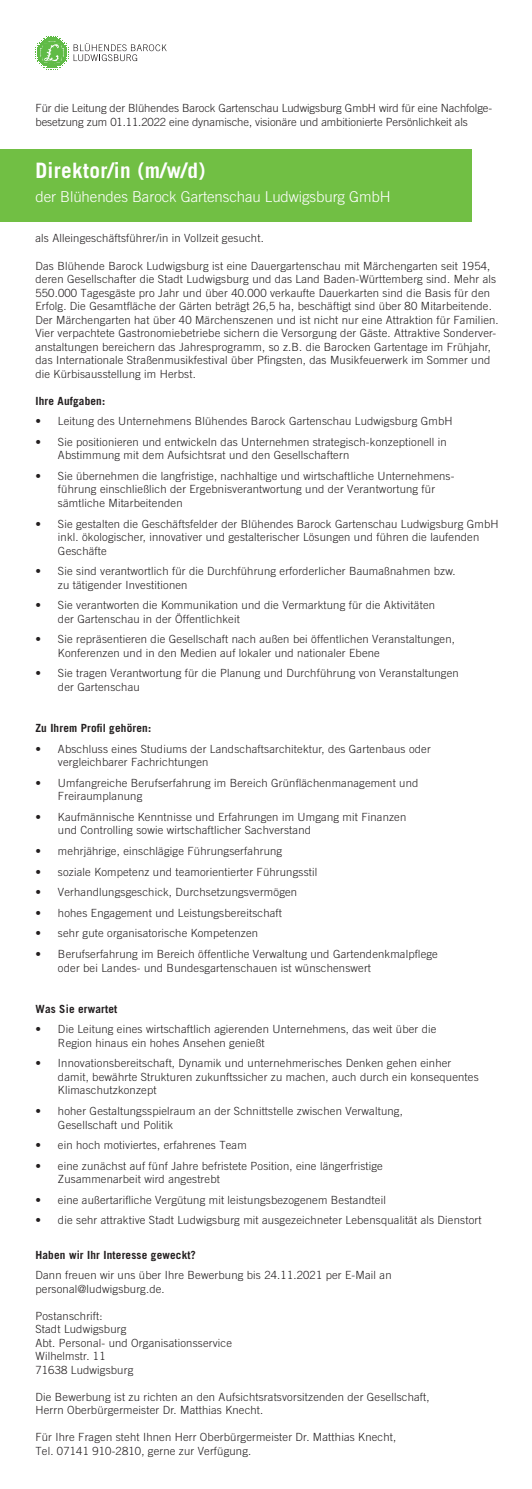
<style>
.page{position:relative;width:532px;height:1489px;background:#fff}
.page>*{position:absolute;margin:0;border:0;box-sizing:border-box;transform-origin:0 0}
.t1{font:700 21.25px "Ludwigsburg Trade Gothic";color:#fff}
.t2{font:300 15px "Ludwigsburg Trade Gothic";letter-spacing:-.02em;color:#fff}
.t3{font:300 11.25px/13.5px "Ludwigsburg Trade Gothic";color:#231f20}
.t4{font:300 11.25px/13.5px "Ludwigsburg Trade Gothic";letter-spacing:-.02em;color:#231f20}
.t5{font:700 11.25px "Ludwigsburg Trade Gothic";color:#231f20}
</style>
<div class="page">
<div style="left:0;top:149px;width:471px;height:72px;background:#71bf44"></div>
<svg style="left:35px;top:36px;width:132px;height:34px"></svg>
<p class="t4" style="left:35px;top:101px;width:458px">Für die Leitung der Blühendes Barock Gartenschau Ludwigsburg GmbH wird für eine Nachfolge&shy;besetzung zum 01.11.2022 eine dynamische, visionäre und ambitionierte Persönlichkeit als</p>
<h1 class="t1" style="left:35px;top:157px;width:172px">Direktor/in (m/w/d)</h1>
<h2 class="t2" style="left:35px;top:188px;width:357px">der Blühendes Barock Gartenschau Ludwigsburg GmbH</h2>
<p class="t3" style="left:35px;top:231px;width:230px">als Alleingeschäftsführer/in in Vollzeit gesucht.</p>
<p class="t3" style="left:35px;top:258px;width:464px">Das Blühende Barock Ludwigsburg ist eine Dauergartenschau mit Märchengarten seit 1954, deren Gesellschafter die Stadt Ludwigsburg und das Land Baden-Württemberg sind. Mehr als 550.000 Tagesgäste pro Jahr und über 40.000 verkaufte Dauerkarten sind die Basis für den Erfolg. Die Gesamtfläche der Gärten beträgt 26,5 ha, beschäftigt sind über 80 Mitarbeitende.<br>Der Märchengarten hat über 40 Märchenszenen und ist nicht nur eine Attraktion für Familien.<br>Vier verpachtete Gastronomiebetriebe sichern die Versorgung der Gäste. Attraktive Sonderver&shy;anstaltungen bereichern das Jahresprogramm, so z.B. die Barocken Gartentage im Frühjahr, das Internationale Straßenmusikfestival über Pfingsten, das Musikfeuerwerk im Sommer und die Kürbisausstellung im Herbst.</p>
<p class="t5" style="left:35px;top:393px;width:71px">Ihre Aufgaben:</p>
<p class="t3" style="left:35px;top:414px;width:418px">• Leitung des Unternehmens Blühendes Barock Gartenschau Ludwigsburg GmbH</p>
<p class="t3" style="left:58px;top:435px;width:390px;text-indent:-22px">• Sie positionieren und entwickeln das Unternehmen strategisch-konzeptionell in<br>Abstimmung mit dem Aufsichtsrat und den Gesellschaftern</p>
<p class="t3" style="left:58px;top:469px;width:398px;text-indent:-22px">• Sie übernehmen die langfristige, nachhaltige und wirtschaftliche Unternehmens&shy;führung einschließlich der Ergebnisverantwortung und der Verantwortung für sämtliche Mitarbeitenden</p>
<p class="t3" style="left:58px;top:516px;width:442px;text-indent:-22px">• Sie gestalten die Geschäftsfelder der Blühendes Barock Gartenschau Ludwigsburg GmbH inkl. ökologischer, innovativer und gestalterischer Lösungen und führen die laufenden<br>Geschäfte</p>
<p class="t3" style="left:58px;top:564px;width:399px;text-indent:-22px">• Sie sind verantwortlich für die Durchführung erforderlicher Baumaßnahmen bzw. zu tätigender Investitionen</p>
<p class="t3" style="left:58px;top:598px;width:378px;text-indent:-22px">• Sie verantworten die Kommunikation und die Vermarktung für die Aktivitäten der Gartenschau in der Öffentlichkeit</p>
<p class="t3" style="left:58px;top:632px;width:398px;text-indent:-22px">• Sie repräsentieren die Gesellschaft nach außen bei öffentlichen Veranstaltungen,<br>Konferenzen und in den Medien auf lokaler und nationaler Ebene</p>
<p class="t3" style="left:58px;top:666px;width:402px;text-indent:-22px">• Sie tragen Verantwortung für die Planung und Durchführung von Veranstaltungen der Gartenschau</p>
<p class="t5" style="left:35px;top:721px;width:117px">Zu Ihrem Profil gehören:</p>
<p class="t3" style="left:58px;top:741px;width:374px;text-indent:-22px">• Abschluss eines Studiums der Landschaftsarchitektur, des Gartenbaus oder vergleichbarer Fachrichtungen</p>
<p class="t3" style="left:58px;top:776px;width:362px;text-indent:-22px">• Umfangreiche Berufserfahrung im Bereich Grünflächenmanagement und<br>Freiraumplanung</p>
<p class="t3" style="left:58px;top:810px;width:350px;text-indent:-22px">• Kaufmännische Kenntnisse und Erfahrungen im Umgang mit Finanzen und Controlling sowie wirtschaftlicher Sachverstand</p>
<p class="t3" style="left:35px;top:844px;width:248px">• mehrjährige, einschlägige Führungserfahrung</p>
<p class="t3" style="left:35px;top:864px;width:283px">• soziale Kompetenz und teamorientierter Führungsstil</p>
<p class="t3" style="left:35px;top:885px;width:263px">• Verhandlungsgeschick, Durchsetzungsvermögen</p>
<p class="t3" style="left:35px;top:905px;width:248px">• hohes Engagement und Leistungsbereitschaft</p>
<p class="t3" style="left:35px;top:926px;width:224px">• sehr gute organisatorische Kompetenzen</p>
<p class="t3" style="left:58px;top:947px;width:381px;text-indent:-22px">• Berufserfahrung im Bereich öffentliche Verwaltung und Gartendenkmalpflege oder bei Landes- und Bundesgartenschauen ist wünschenswert</p>
<p class="t5" style="left:35px;top:1001px;width:84px">Was Sie erwartet</p>
<p class="t3" style="left:58px;top:1022px;width:380px;text-indent:-22px">• Die Leitung eines wirtschaftlich agierenden Unternehmens, das weit über die<br>Region hinaus ein hohes Ansehen genießt</p>
<p class="t3" style="left:58px;top:1056px;width:422px;text-indent:-22px">• Innovationsbereitschaft, Dynamik und unternehmerisches Denken gehen einher damit, bewährte Strukturen zukunftssicher zu machen, auch durch ein konsequentes<br>Klimaschutzkonzept</p>
<p class="t3" style="left:58px;top:1104px;width:346px;text-indent:-22px">• hoher Gestaltungsspielraum an der Schnittstelle zwischen Verwaltung,<br>Gesellschaft und Politik</p>
<p class="t3" style="left:35px;top:1138px;width:213px">• ein hoch motiviertes, erfahrenes Team</p>
<p class="t3" style="left:58px;top:1158px;width:326px;text-indent:-22px">• eine zunächst auf fünf Jahre befristete Position, eine längerfristige<br>Zusammenarbeit wird angestrebt</p>
<p class="t3" style="left:35px;top:1192px;width:352px">• eine außertarifliche Vergütung mit leistungsbezogenem Bestandteil</p>
<p class="t3" style="left:35px;top:1213px;width:447px">• die sehr attraktive Stadt Ludwigsburg mit ausgezeichneter Lebensqualität als Dienstort</p>
<p class="t5" style="left:35px;top:1247px;width:162px">Haben wir Ihr Interesse geweckt?</p>
<p class="t3" style="left:35px;top:1268px;width:357px">Dann freuen wir uns über Ihre Bewerbung bis 24.11.2021 per E-Mail an personal@ludwigsburg.de.</p>
<p class="t3" style="left:35px;top:1308px;width:198px">Postanschrift:<br>Stadt Ludwigsburg<br>Abt. Personal- und Organisationsservice<br>Wilhelmstr. 11<br>71638 Ludwigsburg</p>
<p class="t3" style="left:35px;top:1389px;width:396px">Die Bewerbung ist zu richten an den Aufsichtsratsvorsitzenden der Gesellschaft,<br>Herrn Oberbürgermeister Dr. Matthias Knecht.</p>
<p class="t3" style="left:35px;top:1430px;width:362px">Für Ihre Fragen steht Ihnen Herr Oberbürgermeister Dr. Matthias Knecht,<br>Tel. 07141 910-2810, gerne zur Verfügung.</p>
</div>
